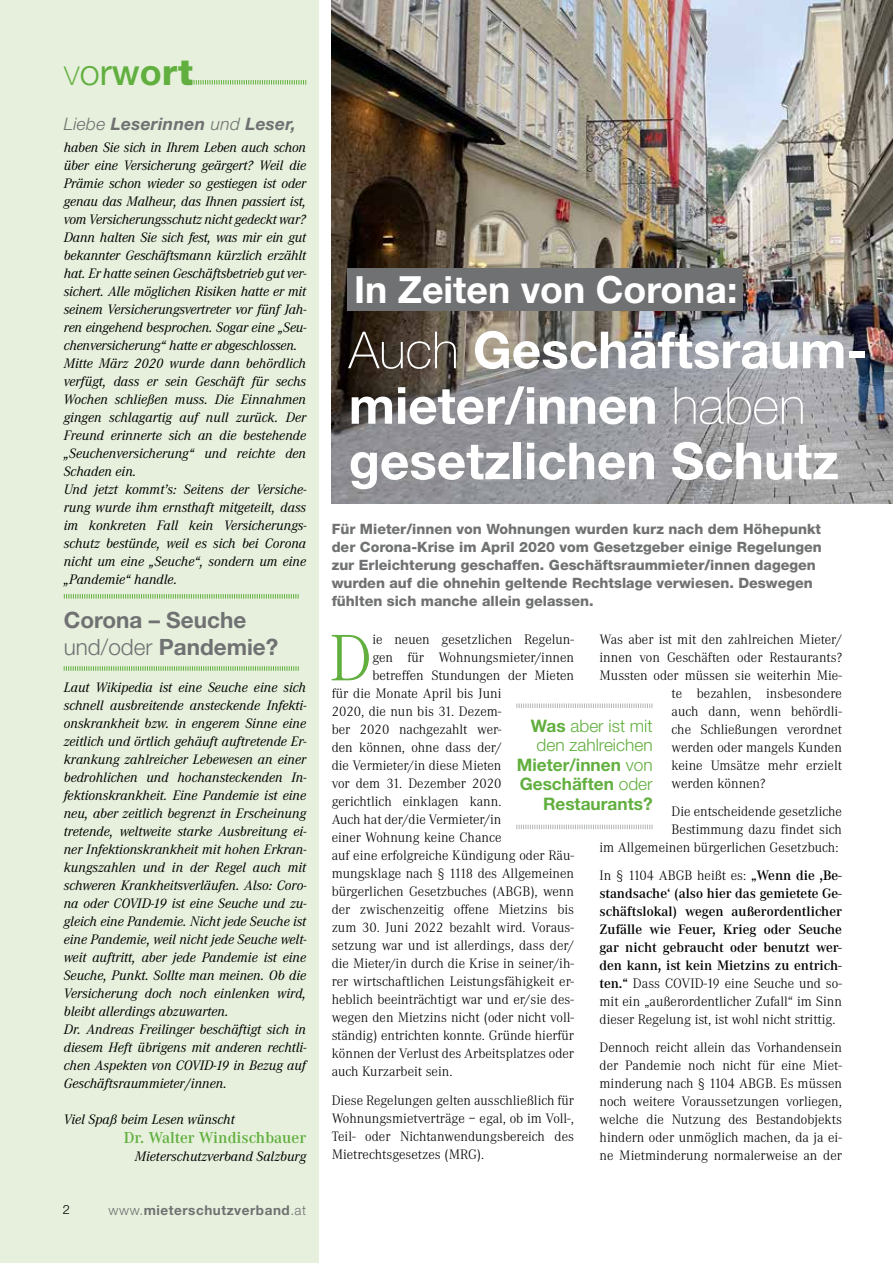
<style>
.page{position:relative;width:893px;height:1263px;background:#fff}
.page>*{position:absolute;margin:0;border:0;box-sizing:border-box;transform-origin:0 0}
.t1{font:300 68.1px "Corporate A";color:#61af3e}
.t2{font:700 51.15px/55.5px "Helvetica Neue LT Std";color:#fff}
.t3{font:700 37.5px "Helvetica Neue LT Std";color:#fff}
.t4{font:100 36px "Helvetica Neue LT Std";color:#61af3e}
.t5{font:700 22.5px/27px "Helvetica Neue LT Std";color:#707172}
.t6{font:700 17.25px/19.5px "Helvetica Neue LT Std";color:#61af3e;text-align:right}
.t7{font:italic 700 17.25px "Helvetica Neue LT Std";letter-spacing:.02em;color:#707172}
.t8{font:600 16.5px "Corporate A";color:#61af3e}
.t9{font:italic 14.25px/18px "Corporate A";color:#000}
.t10{font:300 14.25px/18px "Corporate A";color:#000;text-align:justify}
.t11{font:600 14.25px/18px "Corporate A";color:#000;text-align:justify}
.t12{font:800 14.25px/18px "Helvetica Neue LT Std";color:#707172}
.t13{font:700 13.5px "Helvetica Neue LT Std";letter-spacing:.04em;color:#707172}
.t14{font:300 12.75px "Helvetica Neue LT Std";color:#000}
.s1{font-weight:300}
.s2{font-weight:400}
.s3{font-weight:500}
.s4{font-weight:700}
.s5{font-weight:800}
.s6{font-weight:900}
.s7{font-weight:100}
</style>
<div class="page">
<img style="left:332px;top:0;width:561px;height:504px">
<div style="left:0;top:0;width:319px;height:1263px;background:#e6f0dc"></div>
<svg style="left:191px;top:80px;width:115px;height:5px"></svg>
<svg style="left:64px;top:594px;width:235px;height:5px"></svg>
<svg style="left:64px;top:666px;width:235px;height:5px"></svg>
<svg style="left:516px;top:703px;width:137px;height:5px"></svg>
<svg style="left:516px;top:825px;width:137px;height:4px"></svg>
<div style="left:347px;top:268px;width:396px;height:42px;background:#707172"></div>
<h3 class="t4" style="left:64px;top:52px;width:130px">v<span class="s1">o</span><span class="s2">r</span><span class="s3">w</span><span class="s4">o</span><span class="s5">r</span><span class="s6">t</span></h3>
<p class="t7" style="left:64px;top:113px;width:234px"><span class="s1">Liebe</span> Leserinnen <span class="s1">und</span> Leser,</p>
<p class="t9" style="left:64px;top:139px;width:244px">haben Sie sich in Ihrem Leben auch schon über eine Versicherung geärgert? Weil die Prämie schon wieder so gestiegen ist oder genau das Malheur, das Ihnen passiert ist, vom Versicherungsschutz nicht gedeckt war?<br>Dann halten Sie sich fest, was mir ein gut bekannter Geschäftsmann kürzlich erzählt hat. Er hatte seinen Geschäftsbetrieb gut ver&shy;sichert. Alle möglichen Risiken hatte er mit seinem Versicherungsvertreter vor fünf Jah&shy;ren eingehend besprochen. Sogar eine „Seu&shy;chenversicherung“ hatte er abgeschlossen.<br>Mitte März 2020 wurde dann behördlich verfügt, dass er sein Geschäft für sechs Wochen schließen muss. Die Einnahmen gingen schlagartig auf null zurück. Der Freund erinnerte sich an die bestehende „Seuchenversicherung“ und reichte den Schaden ein.<br>Und jetzt kommt’s: Seitens der Versiche&shy;rung wurde ihm ernsthaft mitgeteilt, dass im konkreten Fall kein Versicherungs&shy;schutz bestünde, weil es sich bei Corona nicht um eine „Seuche“, sondern um eine „Pandemie“ handle.</p>
<h3 class="t5" style="left:64px;top:606px;width:216px">Corona – Seuche <span class="s1">und/oder</span> Pandemie?</h3>
<p class="t9" style="left:64px;top:679px;width:244px">Laut Wikipedia ist eine Seuche eine sich schnell ausbreitende ansteckende Infekti&shy;onskrankheit bzw. in engerem Sinne eine zeitlich und örtlich gehäuft auftretende Er&shy;krankung zahlreicher Lebewesen an einer bedrohlichen und hochansteckenden In&shy;fektionskrankheit. Eine Pandemie ist eine neu, aber zeitlich begrenzt in Erscheinung tretende, weltweite starke Ausbreitung ei&shy;ner Infektionskrankheit mit hohen Erkran&shy;kungszahlen und in der Regel auch mit schweren Krankheitsverläufen. Also: Coro&shy;na oder COVID-19 ist eine Seuche und zu&shy;gleich eine Pandemie. Nicht jede Seuche ist eine Pandemie, weil nicht jede Seuche welt&shy;weit auftritt, aber jede Pandemie ist eine Seuche, Punkt. Sollte man meinen. Ob die Versicherung doch noch einlenken wird, bleibt allerdings abzuwarten.<br>Dr. Andreas Freilinger beschäftigt sich in diesem Heft übrigens mit anderen rechtli&shy;chen Aspekten von COVID-19 in Bezug auf Geschäftsraummieter/innen.</p>
<p class="t9" style="left:64px;top:1111px;width:172px">Viel Spaß beim Lesen wünscht</p>
<p class="t8" style="left:124px;top:1128px;width:184px">Dr. Walter Windischbauer</p>
<p class="t9" style="left:135px;top:1147px;width:173px">Mieterschutzverband Salzburg</p>
<p class="t14" style="left:63px;top:1201px;width:9px">2</p>
<p class="t13" style="left:109px;top:1202px;width:199px"><span class="s1">www.</span>mieterschutzverband<span class="s1">.at</span></p>
<h3 class="t3" style="left:354px;top:266px;width:385px">In Zeiten von Corona:</h3>
<h2 class="t2" style="left:349px;top:321px;width:520px"><span class="s7">Auch</span> Geschäftsraum&shy;mieter/innen <span class="s7">haben </span>gesetzlichen Schutz</h2>
<p class="t12" style="left:332px;top:520px;width:492px">Für Mieter/innen von Wohnungen wurden kurz nach dem Höhepunkt der Corona-Krise im April 2020 vom Gesetzgeber einige Regelungen zur Erleichterung geschaffen. Geschäftsraummieter/innen dagegen wurden auf die ohnehin geltende Rechtslage verwiesen. Deswegen fühlten sich manche allein gelassen.</p>
<p class="t10" style="left:600px;top:631px;width:244px">Was aber ist mit den zahlreichen Mieter/</p>
<p class="t10" style="left:600px;top:649px;width:244px">innen von Geschäften oder Restaurants?</p>
<p class="t10" style="left:600px;top:667px;width:244px">Mussten oder müssen sie weiterhin Mie-</p>
<p class="t10" style="left:672px;top:685px;width:172px">te bezahlen, insbesondere</p>
<p class="t10" style="left:672px;top:703px;width:172px">auch dann, wenn behördli-</p>
<p class="t10" style="left:672px;top:721px;width:172px">che Schließungen verordnet</p>
<p class="t10" style="left:672px;top:739px;width:172px">werden oder mangels Kunden</p>
<p class="t10" style="left:672px;top:757px;width:172px">keine Umsätze mehr erzielt</p>
<p class="t10" style="left:672px;top:775px;width:95px">werden können?</p>
<p class="t10" style="left:600px;top:803px;width:244px;text-align:right">Die entscheidende gesetzliche<br>Bestimmung dazu findet sich<br>im Allgemeinen bürgerlichen Gesetzbuch:</p>
<p class="t11" style="left:600px;top:866px;width:244px"><span class="s1">In § 1104 ABGB heißt es:</span> „Wenn die ,Be&shy;standsache‘ (also hier das gemietete Ge&shy;schäftslokal) wegen außerordentlicher Zufälle wie Feuer, Krieg oder Seuche gar nicht gebraucht oder benutzt wer&shy;den kann, ist kein Mietzins zu entrich&shy;ten.“ <span class="s1">Dass COVID-19 eine Seuche und so&shy;mit ein „außerordentlicher Zufall“ im Sinn dieser Regelung ist, ist wohl nicht strittig.</span></p>
<p class="t10" style="left:600px;top:1038px;width:244px">Dennoch reicht allein das Vorhandensein der Pandemie noch nicht für eine Miet&shy;minderung nach § 1104 ABGB. Es müssen noch weitere Voraussetzungen vorliegen, welche die Nutzung des Bestandobjekts hindern oder unmöglich machen, da ja ei&shy;ne Mietminderung normalerweise an der</p>
<h1 class="t1" style="left:330px;top:621px;width:44px">D</h1>
<p class="t10" style="left:372px;top:631px;width:203px">ie neuen gesetzlichen Regelun-</p>
<p class="t10" style="left:372px;top:649px;width:203px">gen für Wohnungsmieter/innen</p>
<p class="t10" style="left:372px;top:667px;width:203px">betreffen Stundungen der Mieten</p>
<p class="t10" style="left:332px;top:685px;width:171px">für die Monate April bis Juni</p>
<p class="t10" style="left:332px;top:703px;width:171px">2020, die nun bis 31. Dezem-</p>
<p class="t10" style="left:332px;top:721px;width:171px">ber 2020 nachgezahlt wer-</p>
<p class="t10" style="left:332px;top:739px;width:171px">den können, ohne dass der/</p>
<p class="t10" style="left:332px;top:757px;width:171px">die Vermieter/in diese Mieten</p>
<p class="t10" style="left:332px;top:775px;width:171px">vor dem 31. Dezember 2020</p>
<p class="t10" style="left:332px;top:793px;width:171px">gerichtlich einklagen kann.</p>
<p class="t10" style="left:332px;top:811px;width:171px">Auch hat der/die Vermieter/in</p>
<p class="t10" style="left:332px;top:829px;width:171px">einer Wohnung keine Chance</p>
<p class="t10" style="left:332px;top:847px;width:244px">auf eine erfolgreiche Kündigung oder Räu-</p>
<p class="t10" style="left:332px;top:865px;width:244px">mungsklage nach § 1118 des Allgemeinen</p>
<p class="t10" style="left:332px;top:883px;width:244px">bürgerlichen Gesetzbuches (ABGB), wenn</p>
<p class="t10" style="left:332px;top:901px;width:244px">der zwischenzeitig offene Mietzins bis</p>
<p class="t10" style="left:332px;top:919px;width:244px">zum 30. Juni 2022 bezahlt wird. Voraus-</p>
<p class="t10" style="left:332px;top:937px;width:244px">setzung war und ist allerdings, dass der/</p>
<p class="t10" style="left:332px;top:955px;width:244px">die Mieter/in durch die Krise in seiner/ih-</p>
<p class="t10" style="left:332px;top:973px;width:244px">rer wirtschaftlichen Leistungsfähigkeit er-</p>
<p class="t10" style="left:332px;top:991px;width:244px">heblich beeinträchtigt war und er/sie des-</p>
<p class="t10" style="left:332px;top:1009px;width:244px">wegen den Mietzins nicht (oder nicht voll-</p>
<p class="t10" style="left:332px;top:1027px;width:244px">ständig) entrichten konnte. Gründe hierfür</p>
<p class="t10" style="left:332px;top:1045px;width:244px">können der Verlust des Arbeitsplatzes oder</p>
<p class="t10" style="left:332px;top:1063px;width:122px">auch Kurzarbeit sein.</p>
<p class="t10" style="left:332px;top:1091px;width:244px">Diese Regelungen gelten ausschließlich für Wohnungsmietverträge – egal, ob im Voll-, Teil- oder Nichtanwendungsbereich des Mietrechtsgesetzes (MRG).</p>
<p class="t6" style="left:517px;top:715px;width:137px">Was <span class="s1">aber ist mit den zahlreichen<br></span>Mieter/innen <span class="s1">von<br></span>Geschäften <span class="s1">oder<br></span>Restaurants?</p>
</div>
